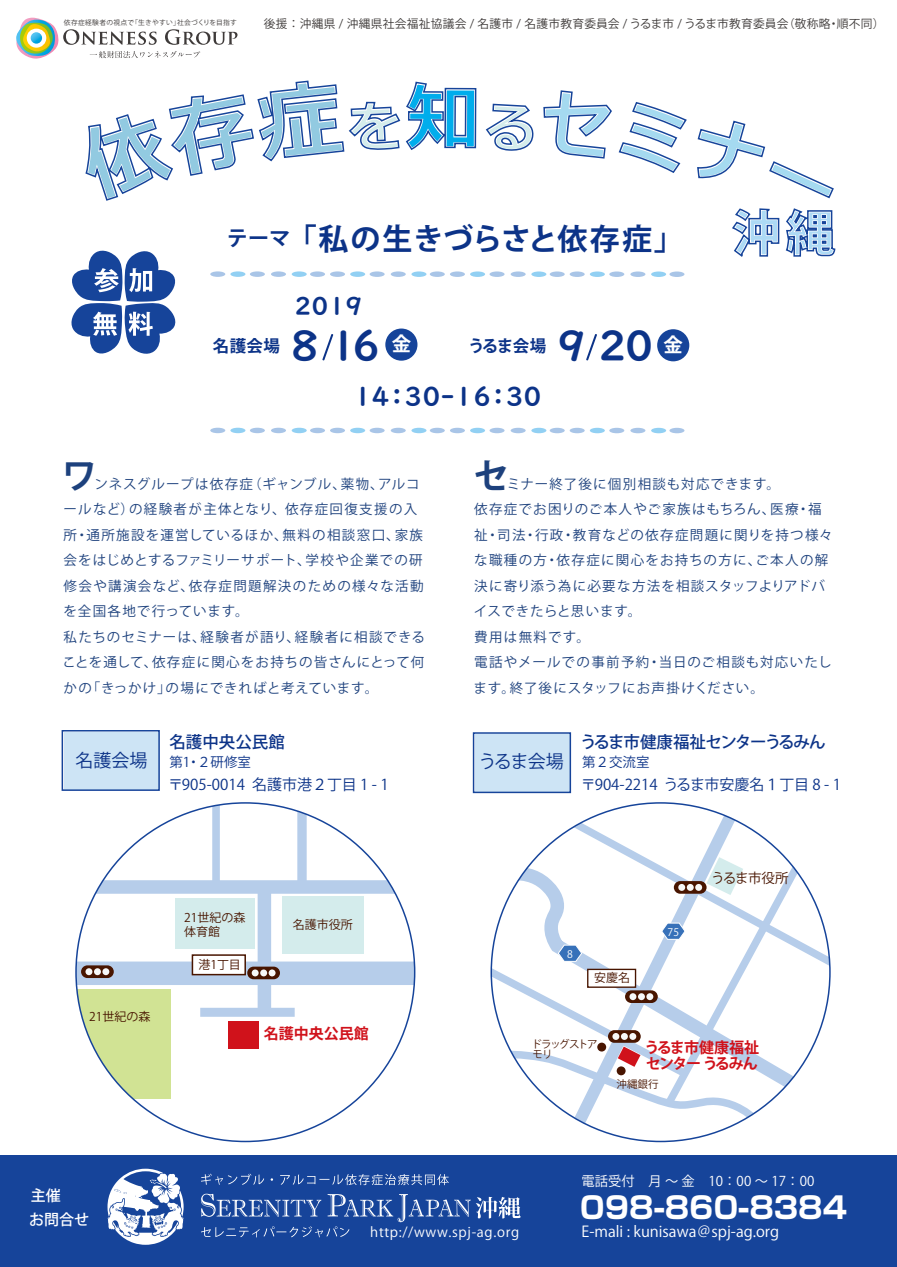
<style>
.page{position:relative;width:897px;height:1267px;background:#fff}
.page>*{position:absolute;margin:0;border:0;box-sizing:border-box;transform-origin:0 0}
.t1{font:700 75px "Meiryo";color:#00adec}
.t2{font:800 49.2px "Koz Go Pr 6 N";color:#addaf5}
.t3{font:40.5px "UD Digi Kyokasho NK B";color:#0c3388}
.t4{font:700 36px "Koz Go Pr 6 N";color:#1d417d}
.t5{font:700 30px "Koz Go Pr 6 N";letter-spacing:.01em;color:#0c3388}
.t6{font:700 30px "Shin Go Pro";color:#fff}
.t7{font:25.5px "UD Digi Kyokasho NK B";color:#0c3388}
.t8{font:24px "UD Digi Kyokasho NK B";color:#0c3388}
.t9{font:700 21.15px "Koz Go Pr 6 N";color:#0c3388}
.t10{font:700 19.35px "Koz Go Pr 6 N";color:#fff}
.t11{font:18px "Koz Go Pr 6 N";color:#0c3388}
.t12{font:500 16.5px "Koz Go Pr 6 N";letter-spacing:-.07em;color:#0c3388}
.t13{font:700 16.5px "Koz Go Pr 6 N";letter-spacing:.025em;color:#0c3388}
.t14{font:500 16.5px "Koz Go Pr 6 N";color:#0c3388}
.t15{font:15px "Koz Go Pr 6 N";color:#0c3388}
.t16{font:15px "Koz Go Pr 6 N";color:#fff}
.t17{font:700 15px/16.5px "Koz Go Pr 6 N";letter-spacing:-.08em;color:#d0121b}
.t18{font:700 15px "Koz Go Pr 6 N";color:#d0121b}
.t19{font:500 15px/23.7px "Koz Go Pr 6 N";color:#fff}
.t20{font:13.5px/25.5px "Koz Go Pr 6 N";letter-spacing:.09em;color:#1d417d}
.t21{font:13.5px "Koz Go Pr 6 N";letter-spacing:.05em;color:#fff}
.t22{font:13.5px "Koz Go Pr 6 N";letter-spacing:.01em;color:#fff}
.t23{font:13.5px "Koz Go Pr 6 N";color:#0c3388}
.t24{font:13.5px "Koz Go Pr 6 N";letter-spacing:-.04em;color:#481500}
.t25{font:12px/14.4px "Koz Go Pr 6 N";color:#481500}
.t26{font:11.7px "Koz Go Pr 6 N";letter-spacing:.025em;color:#3e3a39}
.t27{font:10.5px/10.5px "Koz Go Pr 6 N";letter-spacing:-.11em;color:#481500}
.t28{font:10.5px "Koz Go Pr 6 N";letter-spacing:-.085em;color:#481500}
.t29{font:10.35px "Koz Go Pr 6 N";color:#fff}
.t30{font:6.75px "Koz Go Pro";letter-spacing:.05em;color:#3e3a39}
</style>
<div class="page">
<div style="left:76px;top:961px;width:338px;height:23px;background:#b6cdea"></div>
<div style="left:93px;top:880px;width:321px;height:13px;background:#b6cdea"></div>
<div style="left:257px;top:885px;width:14px;height:128px;background:#b6cdea"></div>
<div style="left:297px;top:802px;width:9px;height:86px;background:#b6cdea"></div>
<div style="left:212px;top:802px;width:8px;height:81px;background:#b6cdea"></div>
<div style="left:200px;top:1007px;width:94px;height:9px;background:#b6cdea"></div>
<div style="left:228px;top:1020px;width:31px;height:28px;background:#d0121b"></div>
<svg style="left:76px;top:989px;width:94px;height:109px;fill:#d1e394"></svg>
<div style="left:282px;top:896px;width:81px;height:57px;background:#d4ecec"></div>
<div style="left:175px;top:898px;width:79px;height:50px;background:#d4ecec"></div>
<svg style="left:247px;top:966px;width:33px;height:13px"></svg>
<div style="left:251px;top:969px;width:7px;height:7px;background:#f7f8f8;border-radius:50%"></div>
<div style="left:260px;top:969px;width:7px;height:7px;background:#f7f8f8;border-radius:50%"></div>
<div style="left:268px;top:969px;width:7px;height:7px;background:#f7f8f8;border-radius:50%"></div>
<div style="left:191px;top:954px;width:55px;height:21px;background:#fff;border:2px solid #481500"></div>
<svg style="left:81px;top:965px;width:33px;height:12px"></svg>
<div style="left:85px;top:968px;width:7px;height:6px;background:#f7f8f8;border-radius:50%"></div>
<div style="left:94px;top:968px;width:7px;height:6px;background:#f7f8f8;border-radius:50%"></div>
<div style="left:102px;top:968px;width:7px;height:6px;background:#f7f8f8;border-radius:50%"></div>
<svg style="left:553px;top:802px;width:174px;height:339px"></svg>
<svg style="left:554px;top:807px;width:275px;height:158px"></svg>
<svg style="left:492px;top:853px;width:316px;height:276px"></svg>
<div style="left:597px;top:1042px;width:9px;height:9px;background:#481500;border-radius:50%"></div>
<svg style="left:673px;top:880px;width:33px;height:13px"></svg>
<svg style="left:678px;top:883px;width:7px;height:7px"></svg>
<svg style="left:686px;top:883px;width:7px;height:7px"></svg>
<svg style="left:695px;top:883px;width:6px;height:7px"></svg>
<svg style="left:607px;top:1029px;width:33px;height:13px"></svg>
<svg style="left:612px;top:1032px;width:7px;height:7px"></svg>
<svg style="left:620px;top:1032px;width:7px;height:7px"></svg>
<svg style="left:629px;top:1032px;width:7px;height:7px"></svg>
<div style="left:475px;top:734px;width:95px;height:57px;background:#cde4f5"></div>
<div style="left:65px;top:732px;width:94px;height:57px;background:#cde4f5"></div>
<div style="left:0;top:1154px;width:896px;height:112px;background:#16449a"></div>
<svg style="left:201px;top:1193px;width:319px;height:43px"></svg>
<svg style="left:201px;top:1173px;width:63px;height:11px"></svg>
<svg style="left:280px;top:1174px;width:168px;height:10px"></svg>
<div style="left:291px;top:427px;width:15px;height:6px;background:#92d0f3;border-radius:50%"></div>
<div style="left:310px;top:427px;width:15px;height:6px;background:#a9c5e7;border-radius:50%"></div>
<div style="left:271px;top:427px;width:15px;height:6px;background:#a9c5e7;border-radius:50%"></div>
<div style="left:230px;top:427px;width:15px;height:6px;background:#92d0f3;border-radius:50%"></div>
<div style="left:250px;top:427px;width:15px;height:6px;background:#a9c5e7;border-radius:50%"></div>
<div style="left:210px;top:427px;width:15px;height:6px;background:#a9c5e7;border-radius:50%"></div>
<div style="left:411px;top:427px;width:15px;height:6px;background:#92d0f3;border-radius:50%"></div>
<div style="left:429px;top:427px;width:15px;height:6px;background:#a9c5e7;border-radius:50%"></div>
<div style="left:390px;top:427px;width:15px;height:6px;background:#a9c5e7;border-radius:50%"></div>
<div style="left:350px;top:427px;width:15px;height:6px;background:#92d0f3;border-radius:50%"></div>
<div style="left:369px;top:427px;width:15px;height:6px;background:#a9c5e7;border-radius:50%"></div>
<div style="left:330px;top:427px;width:15px;height:6px;background:#a9c5e7;border-radius:50%"></div>
<svg style="left:531px;top:427px;width:15px;height:6px"></svg>
<svg style="left:549px;top:427px;width:15px;height:6px"></svg>
<div style="left:510px;top:427px;width:15px;height:6px;background:#a9c5e7;border-radius:50%"></div>
<div style="left:470px;top:427px;width:15px;height:6px;background:#92d0f3;border-radius:50%"></div>
<div style="left:489px;top:427px;width:15px;height:6px;background:#a9c5e7;border-radius:50%"></div>
<svg style="left:449px;top:427px;width:15px;height:6px"></svg>
<svg style="left:650px;top:427px;width:15px;height:6px"></svg>
<div style="left:669px;top:428px;width:15px;height:5px;background:#a9c5e7;border-radius:50%"></div>
<div style="left:630px;top:427px;width:15px;height:6px;background:#a9c5e7;border-radius:50%"></div>
<svg style="left:589px;top:427px;width:15px;height:6px"></svg>
<div style="left:609px;top:427px;width:15px;height:6px;background:#a9c5e7;border-radius:50%"></div>
<svg style="left:569px;top:427px;width:15px;height:6px"></svg>
<div style="left:657px;top:329px;width:32px;height:32px;background:#16449a;border-radius:50%"></div>
<svg style="left:107px;top:1168px;width:76px;height:76px"></svg>
<div style="left:62px;top:729px;width:98px;height:61px;border:2px solid #16449a"></div>
<div style="left:472px;top:732px;width:99px;height:61px;border:2px solid #16449a"></div>
<svg style="left:16px;top:18px;width:820px;height:342px"></svg>
<p class="t30" style="left:64px;top:18px;width:174px">依存症経験者の視点で「生きやすい」社会づくりを目指す</p>
<p class="t26" style="left:263px;top:17px;width:622px">後援 ： 沖縄県 / 沖縄県社会福祉協議会 / 名護市 / 名護市教育委員会 / うるま市 / うるま市教育委員会（敬称略・順不同）</p>
<h1 class="t1" style="left:405px;top:65px;width:77px">知</h1>
<h3 class="t9" style="left:227px;top:227px;width:65px">テーマ</h3>
<h3 class="t5" style="left:286px;top:222px;width:398px">「私の生きづらさと依存症」</h3>
<h3 class="t8" style="left:294px;top:292px;width:69px">2019</h3>
<h3 class="t3" style="left:290px;top:321px;width:91px">8 16</h3>
<h3 class="t3" style="left:557px;top:321px;width:98px">9 20</h3>
<h3 class="t10" style="left:392px;top:333px;width:21px">金</h3>
<h3 class="t10" style="left:663px;top:333px;width:21px">金</h3>
<p class="t13" style="left:213px;top:336px;width:69px">名護会場</p>
<p class="t13" style="left:468px;top:336px;width:80px">うるま会場</p>
<h3 class="t7" style="left:353px;top:381px;width:189px">14：30-16：30</h3>
<h2 class="t2" style="left:731px;top:205px;width:105px">沖縄</h2>
<h3 class="t4" style="left:61px;top:455px;width:38px">ワ</h3>
<p class="t20" style="left:63px;top:471px;width:364px;text-indent:32px">ンネスグループは依存症（ギャンブル、薬物、アルコールなど）の経験者が主体となり、依存症回復支援の入所・通所施設を運営しているほか、無料の相談窓口、家族会をはじめとするファミリーサポート、学校や企業での研修会や講演会など、依存症問題解決のための様々な活動を全国各地で行っています。<br>私たちのセミナーは、経験者が語り、経験者に相談できることを通して、依存症に関心をお持ちの皆さんにとって何かの「きっかけ」の場にできればと考えています。</p>
<h3 class="t4" style="left:473px;top:455px;width:37px">セ</h3>
<p class="t20" style="left:473px;top:471px;width:360px;text-indent:33px">ミナー終了後に個別相談も対応できます。<br>依存症でお困りのご本人やご家族はもちろん、医療・福祉・司法・行政・教育などの依存症問題に関りを持つ様々な職種の方・依存症に関心をお持ちの方に、ご本人の解決に寄り添う為に必要な方法を相談スタッフよりアドバイスできたらと思います。<br>費用は無料です。<br>電話やメールでの事前予約・当日のご相談も対応いたします。終了後にスタッフにお声掛けください。</p>
<p class="t14" style="left:169px;top:732px;width:117px">名護中央公民館</p>
<p class="t12" style="left:580px;top:732px;width:247px">うるま市健康福祉センターうるみん</p>
<h3 class="t11" style="left:75px;top:750px;width:73px">名護会場</h3>
<h3 class="t11" style="left:478px;top:751px;width:87px">うるま会場</h3>
<p class="t23" style="left:169px;top:754px;width:83px">第1・２研修室</p>
<p class="t23" style="left:582px;top:754px;width:69px">第２交流室</p>
<p class="t15" style="left:168px;top:775px;width:222px">〒905-0014 名護市港２丁目 1 - 1</p>
<p class="t25" style="left:89px;top:1009px;width:63px">21世紀の森</p>
<p class="t25" style="left:184px;top:910px;width:63px">21世紀の森体育館</p>
<p class="t25" style="left:198px;top:957px;width:44px">港1丁目</p>
<p class="t25" style="left:293px;top:917px;width:61px">名護市役所</p>
<p class="t18" style="left:264px;top:1024px;width:106px">名護中央公民館</p>
<p class="t15" style="left:580px;top:775px;width:261px">〒904-2214 うるま市安慶名１丁目 8 - 1</p>
<p class="t29" style="left:567px;top:947px;width:7px">8</p>
<p class="t25" style="left:594px;top:970px;width:37px">安慶名</p>
<p class="t29" style="left:667px;top:925px;width:13px">75</p>
<p class="t24" style="left:711px;top:870px;width:79px">うるま市役所</p>
<p class="t27" style="left:531px;top:1038px;width:68px">ドラッグストアモリ</p>
<p class="t17" style="left:644px;top:1039px;width:116px">うるま市健康福祉センター うるみん</p>
<p class="t28" style="left:616px;top:1077px;width:43px">沖縄銀行</p>
<p class="t19" style="left:29px;top:1183px;width:62px">主催<br>お問合せ</p>
<p class="t21" style="left:370px;top:1224px;width:150px">http://www.spj-ag.org</p>
<p class="t22" style="left:581px;top:1172px;width:234px">電話受付　月 ～ 金　10：00 ～ 17：00</p>
<h3 class="t6" style="left:580px;top:1183px;width:268px">098-860-8384</h3>
<p class="t16" style="left:581px;top:1222px;width:199px">E-mali : kunisawa＠spj-ag.org</p>
</div>
